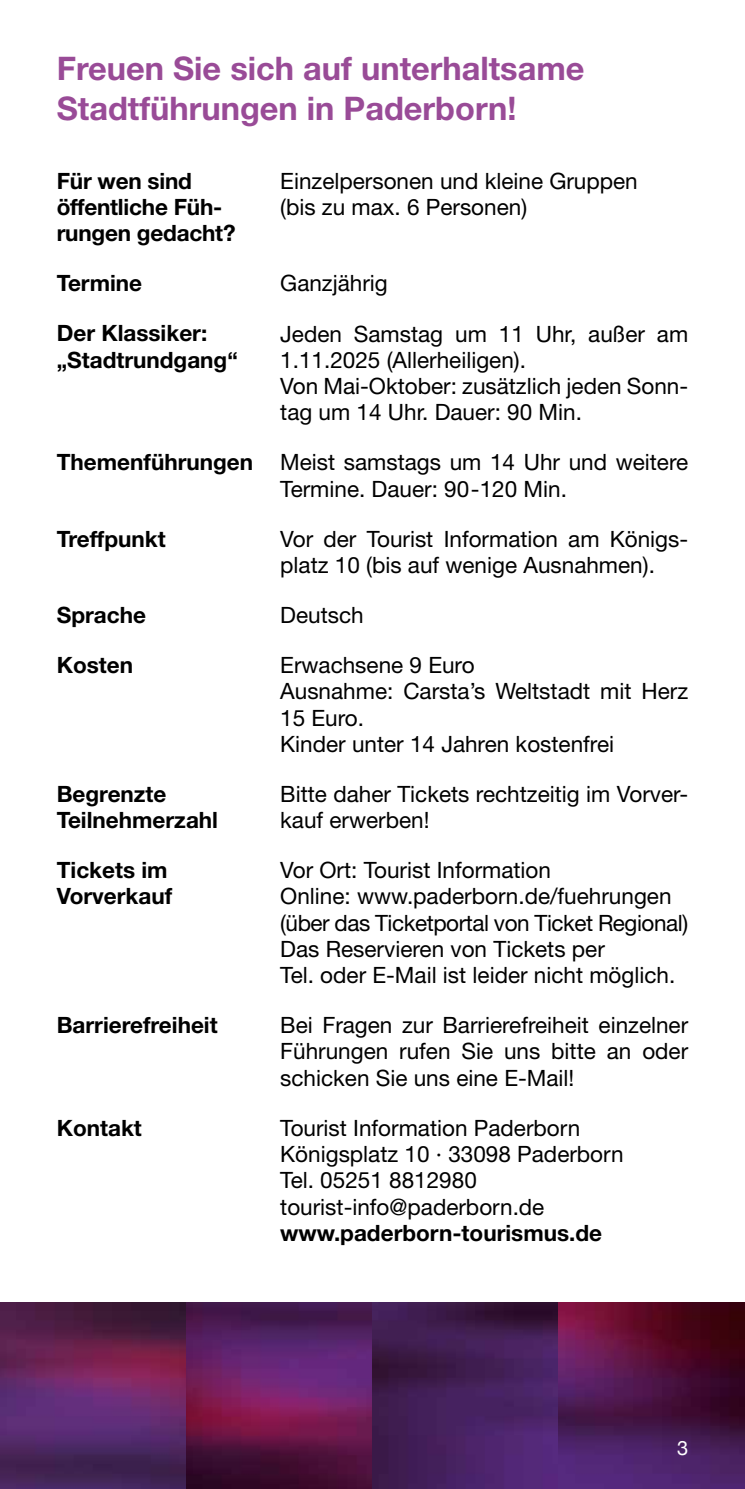
<style>
.page{position:relative;width:745px;height:1489px;background:#fff}
.page>*{position:absolute;margin:0;border:0;box-sizing:border-box;transform-origin:0 0}
.t1{font:700 32.5px/40px "Helvetica Neue LT Pro";color:#994b97}
.t2{font:22.5px/26.2px "Helvetica Neue LT Pro";color:#000}
.t3{font:700 22.5px/26.2px "Helvetica Neue LT Pro";color:#000}
.t4{font:20px "Helvetica Neue";color:#fff}
</style>
<div class="page">
<img style="left:0;top:1302px;width:744px;height:186px">
<h1 class="t1" style="left:57px;top:48px;width:529px">Freuen Sie sich auf unterhaltsame<br>Stadtführungen in Paderborn!</h1>
<p class="t3" style="left:57px;top:167px;width:180px">Für wen sind öffentliche Füh&shy;rungen gedacht?</p>
<p class="t3" style="left:57px;top:270px;width:87px">Termine</p>
<p class="t3" style="left:57px;top:320px;width:182px">Der Klassiker: „Stadtrundgang“</p>
<p class="t3" style="left:57px;top:448px;width:198px">Themenführungen</p>
<p class="t3" style="left:57px;top:525px;width:110px">Treffpunkt</p>
<p class="t3" style="left:57px;top:601px;width:91px">Sprache</p>
<p class="t3" style="left:57px;top:651px;width:78px">Kosten</p>
<p class="t3" style="left:57px;top:780px;width:163px">Begrenzte<br>Teilnehmerzahl</p>
<p class="t3" style="left:57px;top:856px;width:117px">Tickets im<br>Vorverkauf</p>
<p class="t3" style="left:57px;top:1011px;width:162px">Barrierefreiheit</p>
<p class="t3" style="left:57px;top:1113px;width:87px">Kontakt</p>
<p class="t2" style="left:280px;top:167px;width:359px">Einzelpersonen und kleine Gruppen (bis zu max. 6 Personen)</p>
<p class="t2" style="left:280px;top:270px;width:109px">Ganzjährig</p>
<p class="t2" style="left:280px;top:320px;width:409px">Jeden Samstag um 11 Uhr, außer am<br>1.11.2025 (Allerheiligen).<br>Von Mai-Oktober: zusätzlich jeden Sonn&shy;tag um 14 Uhr. Dauer: 90 Min.</p>
<p class="t2" style="left:280px;top:448px;width:409px">Meist samstags um 14 Uhr und weitere<br>Termine. Dauer: 90-120 Min.</p>
<p class="t2" style="left:280px;top:525px;width:409px">Vor der Tourist Information am Königs&shy;platz 10 (bis auf wenige Ausnahmen).</p>
<p class="t2" style="left:280px;top:601px;width:85px">Deutsch</p>
<p class="t2" style="left:280px;top:651px;width:409px">Erwachsene 9 Euro<br>Ausnahme: Carsta’s Weltstadt mit Herz<br>15 Euro.<br>Kinder unter 14 Jahren kostenfrei</p>
<p class="t2" style="left:280px;top:780px;width:409px">Bitte daher Tickets rechtzeitig im Vorver&shy;kauf erwerben!</p>
<p class="t2" style="left:280px;top:856px;width:409px">Vor Ort: Tourist Information<br>Online: www.paderborn.de/fuehrungen (über das Ticketportal von Ticket Regional)<br>Das Reservieren von Tickets per<br>Tel. oder E-Mail ist leider nicht möglich.</p>
<p class="t2" style="left:280px;top:1011px;width:409px;text-align:justify">Bei Fragen zur Barrierefreiheit einzelner Führungen rufen Sie uns bitte an oder schicken Sie uns eine E-Mail!</p>
<p class="t2" style="left:280px;top:1113px;width:344px">Tourist Information Paderborn<br>Königsplatz 10 · 33098 Paderborn<br>Tel. 05251 8812980 tourist-info@paderborn.de</p>
<p class="t3" style="left:280px;top:1219px;width:323px">www.paderborn-tourismus.de</p>
<p class="t4" style="left:676px;top:1433px;width:13px">3</p>
</div>
